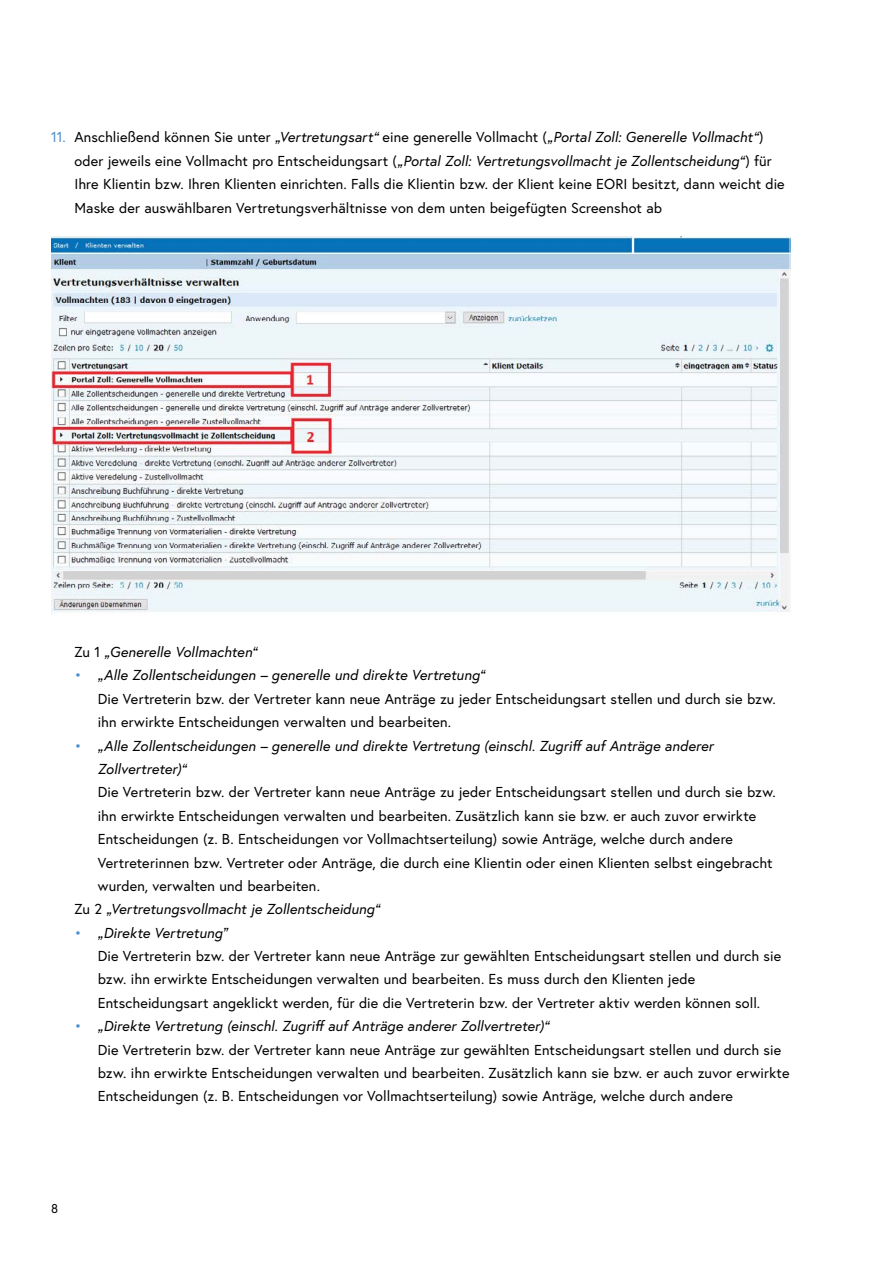
<style>
.page{position:relative;width:893px;height:1263px;background:#fff}
.page>*{position:absolute;margin:0;border:0;box-sizing:border-box;transform-origin:0 0}
.t1{font:14.4px/23.4px "Europa Austria";letter-spacing:.01em;color:#000}
.t2{font:italic 14.4px "Europa Austria";letter-spacing:.005em;color:#000}
.t3{font:12.75px "Europa Austria";color:#000}
.s1{color:#4e8fcc}
.s2{font-style:italic}
.s3{font-style:normal}
.s4{font-style:normal;color:#4e8fcc}
</style>
<div class="page">
<img style="left:51px;top:236px;width:740px;height:378px">
<p class="t1" style="left:74px;top:125px;width:712px;text-indent:-23px"><span class="s1">11.</span> Anschließend können Sie unter <span class="s2">„Vertretungsart“</span> eine generelle Vollmacht (<span class="s2">„Portal Zoll: Generelle Vollmacht“</span>) oder jeweils eine Vollmacht pro Entscheidungsart (<span class="s2">„Portal Zoll: Vertretungsvollmacht je Zollentscheidung“</span>) für Ihre Klientin bzw. Ihren Klienten einrichten. Falls die Klientin bzw. der Klient keine EORI besitzt, dann weicht die Maske der auswählbaren Vertretungsverhältnisse von dem unten beigefügten Screenshot ab</p>
<p class="t2" style="left:74px;top:643px;width:184px"><span class="s3">Zu 1</span> „Generelle Vollmachten“</p>
<p class="t1" style="left:98px;top:663px;width:679px;text-indent:-23px"><span class="s1">•</span> <span class="s2">„Alle Zollentscheidungen – generelle und direkte Vertretung“<br></span>Die Vertreterin bzw. der Vertreter kann neue Anträge zu jeder Entscheidungsart stellen und durch sie bzw. ihn erwirkte Entscheidungen verwalten und bearbeiten.</p>
<p class="t2" style="left:74px;top:736px;width:640px"><span class="s4">•</span> „Alle Zollentscheidungen – generelle und direkte Vertretung (einschl. Zugriff auf Anträge anderer</p>
<p class="t2" style="left:98px;top:760px;width:90px">Zollvertreter)“</p>
<p class="t1" style="left:98px;top:780px;width:679px">Die Vertreterin bzw. der Vertreter kann neue Anträge zu jeder Entscheidungsart stellen und durch sie bzw.</p>
<p class="t1" style="left:98px;top:804px;width:660px">ihn erwirkte Entscheidungen verwalten und bearbeiten. Zusätzlich kann sie bzw. er auch zuvor erwirkte</p>
<p class="t1" style="left:98px;top:827px;width:637px">Entscheidungen (z. B. Entscheidungen vor Vollmachtserteilung) sowie Anträge, welche durch andere</p>
<p class="t1" style="left:98px;top:850px;width:676px">Vertreterinnen bzw. Vertreter oder Anträge, die durch eine Klientin oder einen Klienten selbst eingebracht</p>
<p class="t1" style="left:98px;top:874px;width:224px">wurden, verwalten und bearbeiten.</p>
<p class="t2" style="left:74px;top:900px;width:307px"><span class="s3">Zu 2</span> „Vertretungsvollmacht je Zollentscheidung“</p>
<p class="t1" style="left:98px;top:921px;width:685px;text-indent:-23px"><span class="s1">•</span> <span class="s2">„Direkte Vertretung”<br></span>Die Vertreterin bzw. der Vertreter kann neue Anträge zur gewählten Entscheidungsart stellen und durch sie bzw. ihn erwirkte Entscheidungen verwalten und bearbeiten. Es muss durch den Klienten jede Entscheidungsart angeklickt werden, für die die Vertreterin bzw. der Vertreter aktiv werden können soll.</p>
<p class="t1" style="left:98px;top:1014px;width:693px;text-indent:-23px"><span class="s1">•</span> <span class="s2">„Direkte Vertretung (einschl. Zugriff auf Anträge anderer Zollvertreter)“<br></span>Die Vertreterin bzw. der Vertreter kann neue Anträge zur gewählten Entscheidungsart stellen und durch sie bzw. ihn erwirkte Entscheidungen verwalten und bearbeiten. Zusätzlich kann sie bzw. er auch zuvor erwirkte Entscheidungen (z. B. Entscheidungen vor Vollmachtserteilung) sowie Anträge, welche durch andere</p>
<p class="t3" style="left:51px;top:1200px;width:9px">8</p>
</div>
